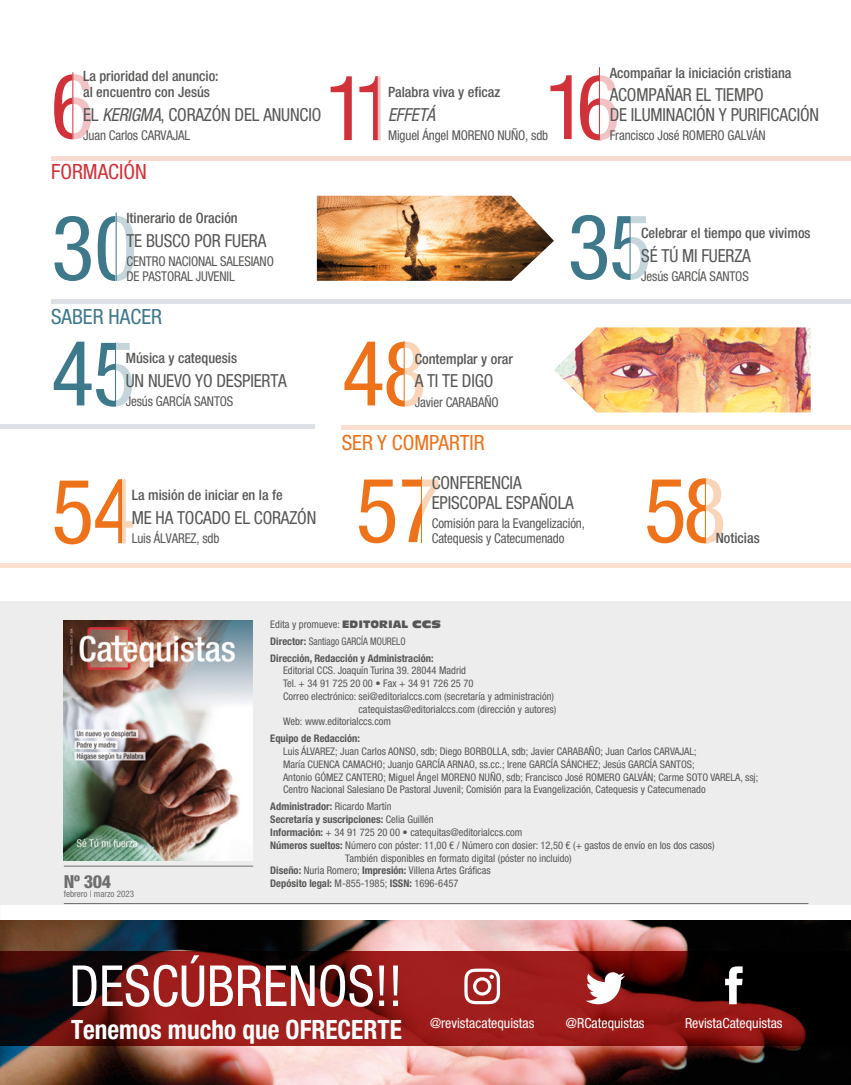
<style>
.page{position:relative;width:851px;height:1085px;background:#fff}
.page>*{position:absolute;margin:0;border:0;box-sizing:border-box;transform-origin:0 0}
.t1{font:condensed 90px "Helvetica Neue LT Std";letter-spacing:-.02em;color:#ee7219}
.t2{font:condensed 90px "Helvetica Neue LT Std";color:#3d788b}
.t3{font:condensed 90px "Helvetica Neue LT Std";color:#d13239}
.t4{font:condensed 56.7px "Helvetica Neue LT Std";color:#fff;scale:.95 1}
.t5{font:700 condensed 26.7px "Helvetica Neue LT Std";color:#fff;scale:.95 1}
.t6{font:condensed 21px "Helvetica Neue LT Std";color:#ee7219}
.t7{font:condensed 21px "Helvetica Neue LT Std";color:#3d788b}
.t8{font:condensed 21px "Helvetica Neue LT Std";color:#d13239}
.t9{font:condensed 18px/19.5px "Helvetica Neue LT Std";letter-spacing:-.01em;color:#575756;scale:.96 1}
.t10{font:italic condensed 18px "Helvetica Neue LT Std";letter-spacing:-.01em;color:#575756;scale:.96 1}
.t11{font:800 condensed 18px "Helvetica Neue LT Std";color:#706f6f}
.t12{font:500 condensed 14.25px/16.5px "Helvetica Neue LT Std";color:#575756}
.t13{font:condensed 13.95px "Helvetica Neue LT Std";color:#fff}
.t14{font:condensed 13.5px/15px "Helvetica Neue LT Std";letter-spacing:-.01em;color:#575756;scale:.96 1}
.t15{font:condensed 10.5px/12.8px "Helvetica Neue LT Std";color:#575756}
.t16{font:700 condensed 10.5px/17px "Helvetica Neue LT Std";color:#575756}
.t17{font:condensed 9px "Helvetica Neue LT Std";color:#706f6f}
.s1{font-style:italic}
.s2{font-weight:400}
.s3{font-family:"Antique Olive Std Compact";font-weight:400;font-stretch:normal}
.s4{font-family:"Antique Olive Std Nord";font-weight:400;font-stretch:normal}
.s5{font-weight:700}
</style>
<div class="page">
<div style="left:0;top:601px;width:850px;height:304px;background:#ededed"></div>
<hr style="left:64px;top:865px;width:189px;height:1px;background:#706f6f">
<hr style="left:64px;top:903px;width:744px;height:1px;background:#706f6f">
<img style="left:1px;top:920px;width:849px;height:164px">
<svg style="left:0;top:951px;width:850px;height:95px;background:#6a1311"></svg>
<svg style="left:464px;top:968px;width:36px;height:36px"></svg>
<svg style="left:585px;top:972px;width:40px;height:32px"></svg>
<svg style="left:725px;top:966px;width:17px;height:38px"></svg>
<img style="left:64px;top:620px;width:188px;height:240px">
<img style="left:317px;top:196px;width:237px;height:85px">
<img style="left:554px;top:327px;width:256px;height:85px">
<hr style="left:599px;top:67px;width:1px;height:73px;background:#d13239">
<hr style="left:377px;top:76px;width:1px;height:64px;background:#d13239">
<hr style="left:72px;top:72px;width:1px;height:67px;background:#d13239">
<hr style="left:629px;top:216px;width:1px;height:64px;background:#3d788b">
<hr style="left:116px;top:212px;width:1px;height:69px;background:#3d788b">
<hr style="left:51px;top:156px;width:799px;height:4px;background:#f7dbd3">
<hr style="left:51px;top:299px;width:799px;height:4px;background:#dde1e7">
<div style="left:342px;top:425px;width:508px;height:5px;background:#fcdfd1"></div>
<div style="left:0;top:424px;width:315px;height:5px;background:#dde1e7"></div>
<hr style="left:0;top:563px;width:850px;height:4px;background:#fcdfd1">
<hr style="left:421px;top:476px;width:1px;height:67px;background:#ee7219">
<hr style="left:705px;top:478px;width:1px;height:65px;background:#ee7219">
<hr style="left:121px;top:479px;width:1px;height:64px;background:#ee7219">
<hr style="left:115px;top:343px;width:1px;height:63px;background:#3d788b">
<hr style="left:404px;top:341px;width:1px;height:65px;background:#ee7219">
<h3 class="t12" style="left:83px;top:67px;width:137px">La prioridad del anuncio: al encuentro con Jesús</h3>
<h3 class="t9" style="left:83px;top:105px;width:249px">EL <span class="s1">KERIGMA</span>, CORAZÓN DEL ANUNCIO</h3>
<p class="t14" style="left:83px;top:128px;width:113px">Juan Carlos CARVAJAL</p>
<h1 class="t3" style="left:51px;top:54px;width:45px">6</h1>
<h3 class="t8" style="left:51px;top:159px;width:97px">FORMACIÓN</h3>
<h1 class="t3" style="left:324px;top:56px;width:74px">11</h1>
<h3 class="t12" style="left:609px;top:64px;width:183px">Acompañar la iniciación cristiana</h3>
<h3 class="t9" style="left:609px;top:85px;width:220px">ACOMPAÑAR EL TIEMPO<br>DE ILUMINACIÓN Y PURIFICACIÓN</h3>
<h1 class="t3" style="left:544px;top:55px;width:77px">16</h1>
<h3 class="t12" style="left:388px;top:84px;width:114px">Palabra viva y eficaz</h3>
<h3 class="t10" style="left:388px;top:104px;width:51px">EFFETÁ</h3>
<p class="t14" style="left:388px;top:128px;width:168px">Miguel Ángel MORENO NUÑO, sdb</p>
<p class="t14" style="left:609px;top:128px;width:164px">Francisco José ROMERO GALVÁN</p>
<h3 class="t12" style="left:126px;top:209px;width:113px">Itinerario de Oración</h3>
<h3 class="t9" style="left:126px;top:230px;width:147px">TE BUSCO POR FUERA</h3>
<p class="t14" style="left:126px;top:253px;width:155px">CENTRO NACIONAL SALESIANO<br>DE PASTORAL JUVENIL</p>
<h1 class="t2" style="left:51px;top:196px;width:88px">30</h1>
<h3 class="t7" style="left:51px;top:304px;width:112px">SABER HACER</h3>
<h1 class="t2" style="left:51px;top:321px;width:86px">45</h1>
<h3 class="t12" style="left:126px;top:350px;width:113px">Música y catequesis</h3>
<h3 class="t9" style="left:126px;top:371px;width:169px">UN NUEVO YO DESPIERTA</h3>
<p class="t14" style="left:126px;top:394px;width:114px">Jesús GARCÍA SANTOS</p>
<h1 class="t1" style="left:51px;top:459px;width:86px">54</h1>
<h3 class="t12" style="left:132px;top:486px;width:152px">La misión de iniciar en la fe</h3>
<h3 class="t9" style="left:132px;top:507px;width:194px">ME HA TOCADO EL CORAZÓN</h3>
<p class="t14" style="left:132px;top:530px;width:93px">Luis ÁLVAREZ, sdb</p>
<h1 class="t1" style="left:342px;top:321px;width:86px">48</h1>
<h3 class="t12" style="left:414px;top:350px;width:100px">Contemplar y orar</h3>
<h3 class="t9" style="left:414px;top:371px;width:84px">A TI TE DIGO</h3>
<p class="t14" style="left:414px;top:394px;width:89px">Javier CARABAÑO</p>
<h1 class="t2" style="left:567px;top:195px;width:86px">35</h1>
<h3 class="t12" style="left:641px;top:224px;width:171px">Celebrar el tiempo que vivimos</h3>
<h3 class="t9" style="left:641px;top:245px;width:116px">SÉ TÚ MI FUERZA</h3>
<p class="t14" style="left:641px;top:268px;width:114px">Jesús GARCÍA SANTOS</p>
<h3 class="t6" style="left:342px;top:430px;width:144px">SER Y COMPARTIR</h3>
<h1 class="t1" style="left:355px;top:458px;width:88px">57</h1>
<h3 class="t9" style="left:431px;top:473px;width:149px">CONFERENCIA<br>EPISCOPAL ESPAÑOLA</h3>
<p class="t14" style="left:431px;top:515px;width:161px">Comisión para la Evangelización,</p>
<p class="t14" style="left:431px;top:530px;width:140px">Catequesis y Catecumenado</p>
<h1 class="t1" style="left:643px;top:458px;width:84px">58</h1>
<h3 class="t12" style="left:715px;top:529px;width:46px">Noticias</h3>
<p class="t16" style="left:270px;top:615px;width:172px"><span class="s2">Edita y promueve:</span> <span class="s3">EDITORIAL</span> <span class="s4">CCS<br></span>Director: <span class="s2">Santiago GARCÍA MOURELO<br></span>Dirección, Redacción y Administración:</p>
<p class="t15" style="left:283px;top:664px;width:184px">Editorial CCS. Joaquín Turina 39. 28044 Madrid</p>
<p class="t15" style="left:283px;top:677px;width:192px">Tel. + 34 91 725 20 00 • Fax + 34 91 726 25 70</p>
<p class="t15" style="left:283px;top:689px;width:272px">Correo electrónico: sei@editorialccs.com (secretaría y administración)</p>
<p class="t15" style="left:358px;top:702px;width:199px">catequistas@editorialccs.com (dirección y autores)</p>
<p class="t15" style="left:283px;top:715px;width:110px">Web: www.editorialccs.com</p>
<p class="t16" style="left:270px;top:730px;width:91px">Equipo de Redacción:</p>
<p class="t15" style="left:283px;top:745px;width:476px">Luis ÁLVAREZ; Juan Carlos AONSO, sdb; Diego BORBOLLA, sdb; Javier CARABAÑO; Juan Carlos CARVAJAL;<br>María CUENCA CAMACHO; Juanjo GARCÍA ARNAO, ss.cc.; Irene GARCÍA SÁNCHEZ; Jesús GARCÍA SANTOS;<br>Antonio GÓMEZ CANTERO; Miguel Ángel MORENO NUÑO, sdb; Francisco José ROMERO GALVÁN; Carme SOTO VARELA, ssj; Centro Nacional Salesiano De Pastoral Juvenil; Comisión para la Evangelización, Catequesis y Catecumenado</p>
<p class="t16" style="left:270px;top:798px;width:123px">Administrador: <span class="s2">Ricardo Martín</span></p>
<p class="t16" style="left:270px;top:810px;width:165px">Secretaría y suscripciones: <span class="s2">Celia Guillén</span></p>
<p class="t15" style="left:270px;top:825px;width:254px"><span class="s5">Información:</span> + 34 91 725 20 00 • catequitas@editorialccs.com</p>
<p class="t15" style="left:270px;top:838px;width:446px"><span class="s5">Números sueltos:</span> Número con póster: 11,00 € / Número con dosier: 12,50 € (+ gastos de envío en los dos casos)</p>
<p class="t15" style="left:345px;top:851px;width:228px">También disponibles en formato digital (póster no incluido)</p>
<p class="t15" style="left:270px;top:864px;width:222px"><span class="s5">Diseño:</span> Nuria Romero; <span class="s5">Impresión:</span> Villena Artes Gráficas</p>
<h3 class="t11" style="left:64px;top:870px;width:49px">Nº 304</h3>
<p class="t15" style="left:270px;top:876px;width:190px"><span class="s5">Depósito legal:</span> M-855-1985; <span class="s5">ISSN:</span> 1696-6457</p>
<p class="t17" style="left:64px;top:888px;width:72px">febrero | marzo 2023</p>
<h2 class="t4" style="left:69px;top:952px;width:352px">DESCÚBRENOS!!</h2>
<h3 class="t5" style="left:71px;top:1012px;width:349px">Tenemos mucho que OFRECERTE</h3>
<h3 class="t13" style="left:430px;top:1014px;width:106px">@revistacatequistas</h3>
<h3 class="t13" style="left:566px;top:1014px;width:80px">@RCatequistas</h3>
<h3 class="t13" style="left:685px;top:1014px;width:99px">RevistaCatequistas</h3>
</div>
